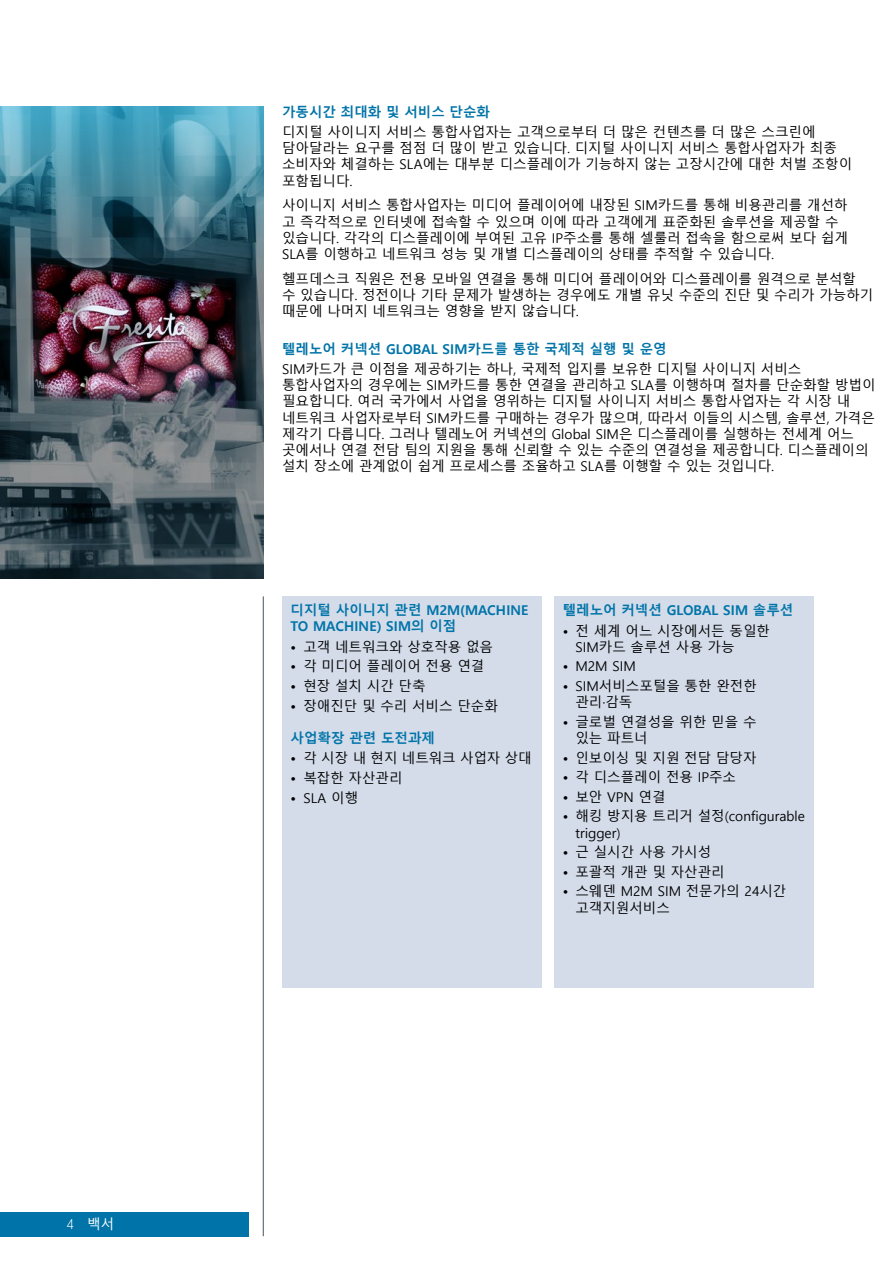
<style>
.page{position:relative;width:893px;height:1263px;background:#fff}
.page>*{position:absolute;margin:0;border:0;box-sizing:border-box;transform-origin:0 0}
.t1{font:13.5px/16.2px "Malgun Gothic";color:#000}
.t2{font:700 13.5px/16.2px "Malgun Gothic";color:#0074a8}
.t3{font:13.5px "Malgun Gothic";color:#fff}
.s1{font-family:"Telenor";font-weight:300}
</style>
<div class="page">
<div style="left:0;top:1212px;width:249px;height:24px;background:#0074a8"></div>
<div style="left:282px;top:596px;width:259px;height:392px;background:#d4dcea"></div>
<div style="left:554px;top:596px;width:260px;height:392px;background:#d4dcea"></div>
<hr style="left:263px;top:596px;width:1px;height:640px;background:#45545f">
<img style="left:0;top:106px;width:264px;height:472px">
<p class="t3" style="left:67px;top:1216px;width:49px"><span class="s1">4</span> 백서</p>
<p class="t2" style="left:282px;top:104px;width:210px">가동시간 최대화 및 서비스 단순화</p>
<p class="t1" style="left:282px;top:124px;width:572px">디지털 사이니지 서비스 통합사업자는 고객으로부터 더 많은 컨텐츠를 더 많은 스크린에 담아달라는 요구를 점점 더 많이 받고 있습니다. 디지털 사이니지 서비스 통합사업자가 최종 소비자와 체결하는 SLA에는 대부분 디스플레이가 기능하지 않는 고장시간에 대한 처벌 조항이 포함됩니다.</p>
<p class="t1" style="left:282px;top:198px;width:568px">사이니지 서비스 통합사업자는 미디어 플레이어에 내장된 SIM카드를 통해 비용관리를 개선하 고 즉각적으로 인터넷에 접속할 수 있으며 이에 따라 고객에게 표준화된 솔루션을 제공할 수 있습니다. 각각의 디스플레이에 부여된 고유 IP주소를 통해 셀룰러 접속을 함으로써 보다 쉽게 SLA를 이행하고 네트워크 성능 및 개별 디스플레이의 상태를 추적할 수 있습니다.</p>
<p class="t1" style="left:282px;top:271px;width:593px">헬프데스크 직원은 전용 모바일 연결을 통해 미디어 플레이어와 디스플레이를 원격으로 분석할<br>수 있습니다. 정전이나 기타 문제가 발생하는 경우에도 개별 유닛 수준의 진단 및 수리가 가능하기 때문에 나머지 네트워크는 영향을 받지 않습니다.</p>
<p class="t2" style="left:282px;top:341px;width:386px">텔레노어 커넥션 GLOBAL SIM카드를 통한 국제적 실행 및 운영</p>
<p class="t1" style="left:282px;top:361px;width:595px">SIM카드가 큰 이점을 제공하기는 하나, 국제적 입지를 보유한 디지털 사이니지 서비스 통합사업자의 경우에는 SIM카드를 통한 연결을 관리하고 SLA를 이행하며 절차를 단순화할 방법이 필요합니다. 여러 국가에서 사업을 영위하는 디지털 사이니지 서비스 통합사업자는 각 시장 내 네트워크 사업자로부터 SIM카드를 구매하는 경우가 많으며, 따라서 이들의 시스템, 솔루션, 가격은 제각기 다릅니다. 그러나 텔레노어 커넥션의 Global SIM은 디스플레이를 실행하는 전세계 어느 곳에서나 연결 전담 팀의 지원을 통해 신뢰할 수 있는 수준의 연결성을 제공합니다. 디스플레이의 설치 장소에 관계없이 쉽게 프로세스를 조율하고 SLA를 이행할 수 있는 것입니다.</p>
<p class="t2" style="left:291px;top:602px;width:239px">디지털 사이니지 관련 M2M(MACHINE<br>TO MACHINE) SIM의 이점</p>
<p class="t1" style="left:291px;top:639px;width:204px">• 고객 네트워크와 상호작용 없음</p>
<p class="t1" style="left:291px;top:659px;width:195px">• 각 미디어 플레이어 전용 연결</p>
<p class="t1" style="left:291px;top:678px;width:137px">• 현장 설치 시간 단축</p>
<p class="t1" style="left:291px;top:698px;width:209px">• 장애진단 및 수리 서비스 단순화</p>
<p class="t2" style="left:291px;top:730px;width:146px">사업확장 관련 도전과제</p>
<p class="t1" style="left:291px;top:751px;width:243px">• 각 시장 내 현지 네트워크 사업자 상대</p>
<p class="t1" style="left:291px;top:770px;width:114px">• 복잡한 자산관리</p>
<p class="t1" style="left:291px;top:790px;width:69px">• SLA 이행</p>
<p class="t2" style="left:563px;top:602px;width:232px">텔레노어 커넥션 GLOBAL SIM 솔루션</p>
<p class="t1" style="left:575px;top:623px;width:196px;text-indent:-13px">• 전 세계 어느 시장에서든 동일한<br>SIM카드 솔루션 사용 가능</p>
<p class="t1" style="left:563px;top:659px;width:75px">• M2M SIM</p>
<p class="t1" style="left:575px;top:678px;width:183px;text-indent:-13px">• SIM서비스포털을 통한 완전한 관리·감독</p>
<p class="t1" style="left:575px;top:714px;width:183px;text-indent:-13px">• 글로벌 연결성을 위한 믿을 수 있는 파트너</p>
<p class="t1" style="left:563px;top:750px;width:195px">• 인보이싱 및 지원 전담 담당자</p>
<p class="t1" style="left:563px;top:769px;width:175px">• 각 디스플레이 전용 IP주소</p>
<p class="t1" style="left:563px;top:789px;width:104px">• 보안 VPN 연결</p>
<p class="t1" style="left:575px;top:809px;width:231px;text-indent:-13px">• 해킹 방지용 트리거 설정(configurable trigger)</p>
<p class="t1" style="left:563px;top:844px;width:150px">• 근 실시간 사용 가시성</p>
<p class="t1" style="left:563px;top:864px;width:164px">• 포괄적 개관 및 자산관리</p>
<p class="t1" style="left:575px;top:884px;width:212px;text-indent:-13px">• 스웨덴 M2M SIM 전문가의 24시간 고객지원서비스</p>
</div>
